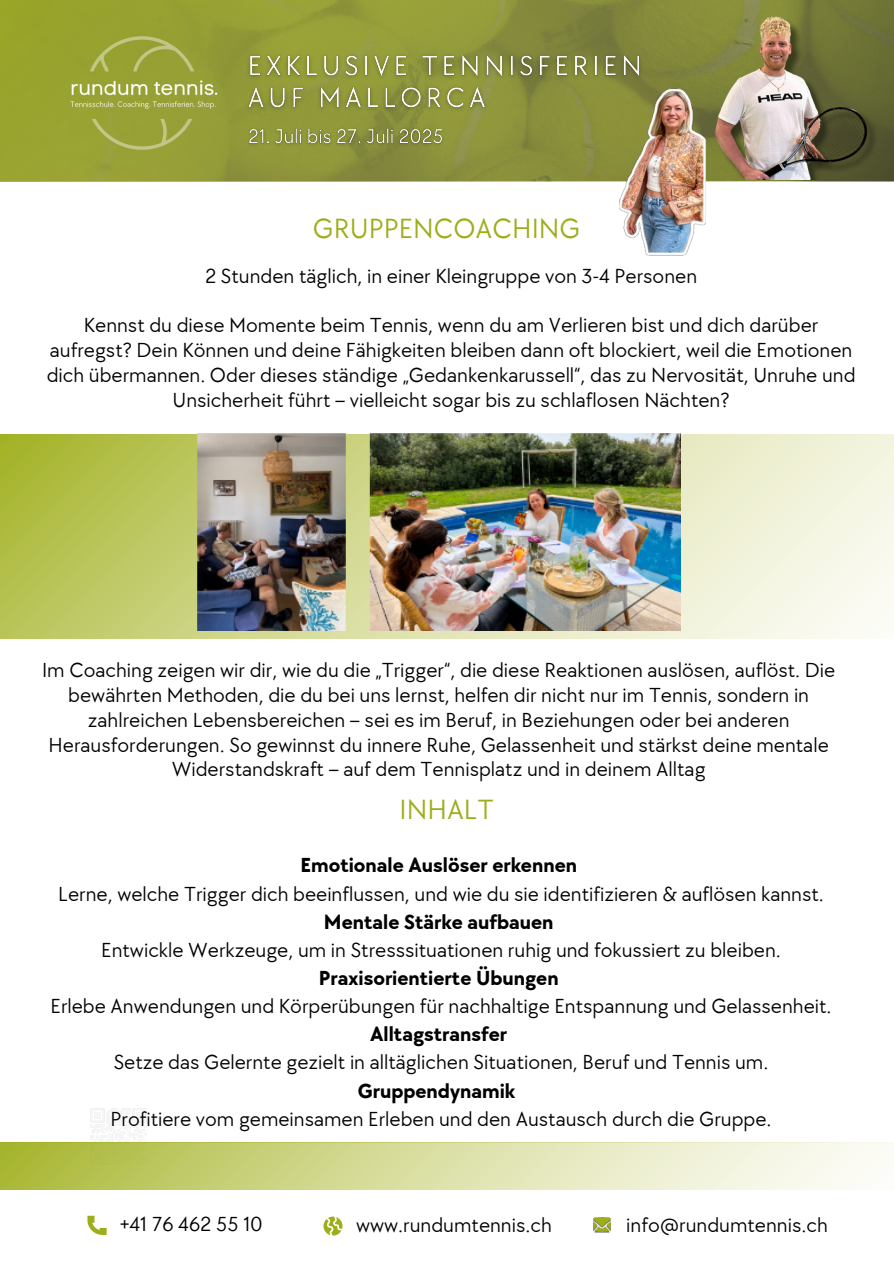
<style>
.page{position:relative;width:894px;height:1264px;background:#fff}
.page>*{position:absolute;margin:0;border:0;box-sizing:border-box;transform-origin:0 0}
.t1{font:28.65px "TT Chocolates";color:#9dae1a}
.t2{font:21px/24.8px "TT Chocolates";color:#000;text-align:center}
.t3{font:700 21px "TT Chocolates";color:#000}
</style>
<div class="page">
<svg style="left:0;top:0;width:893px;height:181px;background:#8f9736"></svg>
<img style="left:68px;top:33px;width:152px;height:117px">
<img style="left:703px;top:0;width:190px;height:180px">
<img style="left:593px;top:1217px;width:18px;height:16px">
<svg style="left:323px;top:1216px;width:19px;height:19px"></svg>
<svg style="left:87px;top:1215px;width:20px;height:19px"></svg>
<img style="left:574px;top:83px;width:176px;height:173px">
<svg style="left:0;top:434px;width:893px;height:204px;background:#d6dc9d"></svg>
<div style="left:0;top:1142px;width:893px;height:47px;background:linear-gradient(to right,#aeba3d,#fff)"></div>
<img style="left:197px;top:433px;width:483px;height:198px">
<img style="left:243px;top:123px;width:206px;height:29px">
<img style="left:239px;top:47px;width:408px;height:71px">
<p class="t1" style="left:313px;top:212px;width:269px">GRUPPENCOACHING</p>
<h1 class="t2" style="left:205px;top:264px;width:493px">2 Stunden täglich, in einer Kleingruppe von 3-4 Personen</h1>
<p class="t2" style="left:47px;top:313px;width:810px">Kennst du diese Momente beim Tennis, wenn du am Verlieren bist und dich darüber aufregst? Dein Können und deine Fähigkeiten bleiben dann oft blockiert, weil die Emotionen dich übermannen. Oder dieses ständige „Gedankenkarussell“, das zu Nervosität, Unruhe und Unsicherheit führt – vielleicht sogar bis zu schlaflosen Nächten?</p>
<p class="t2" style="left:42px;top:658px;width:794px">Im Coaching zeigen wir dir, wie du die „Trigger“, die diese Reaktionen auslösen, auflöst. Die bewährten Methoden, die du bei uns lernst, helfen dir nicht nur im Tennis, sondern in zahlreichen Lebensbereichen – sei es im Beruf, in Beziehungen oder bei anderen Herausforderungen. So gewinnst du innere Ruhe, Gelassenheit und stärkst deine mentale Widerstandskraft – auf dem Tennisplatz und in deinem Alltag</p>
<p class="t1" style="left:399px;top:792px;width:96px">INHALT</p>
<p class="t3" style="left:300px;top:853px;width:278px">Emotionale Auslöser erkennen</p>
<p class="t2" style="left:58px;top:882px;width:767px">Lerne, welche Trigger dich beeinflussen, und wie du sie identifizieren &amp; auflösen kannst.</p>
<h1 class="t3" style="left:324px;top:909px;width:231px">Mentale Stärke aufbauen</h1>
<p class="t2" style="left:101px;top:938px;width:681px">Entwickle Werkzeuge, um in Stresssituationen ruhig und fokussiert zu bleiben.</p>
<p class="t3" style="left:318px;top:966px;width:241px">Praxisorientierte Übungen</p>
<p class="t2" style="left:50px;top:994px;width:782px">Erlebe Anwendungen und Körperübungen für nachhaltige Entspannung und Gelassenheit.</p>
<p class="t3" style="left:370px;top:1022px;width:138px">Alltagstransfer</p>
<p class="t2" style="left:114px;top:1050px;width:656px">Setze das Gelernte gezielt in alltäglichen Situationen, Beruf und Tennis um.</p>
<p class="t3" style="left:357px;top:1078px;width:159px">Gruppendynamik</p>
<p class="t2" style="left:110px;top:1107px;width:662px">Profitiere vom gemeinsamen Erleben und den Austausch durch die Gruppe.</p>
<p class="t2" style="left:120px;top:1212px;width:144px">+41 76 462 55 10</p>
<p class="t2" style="left:356px;top:1213px;width:197px">www.rundumtennis.ch</p>
<p class="t2" style="left:626px;top:1213px;width:203px">info@rundumtennis.ch</p>
</div>
